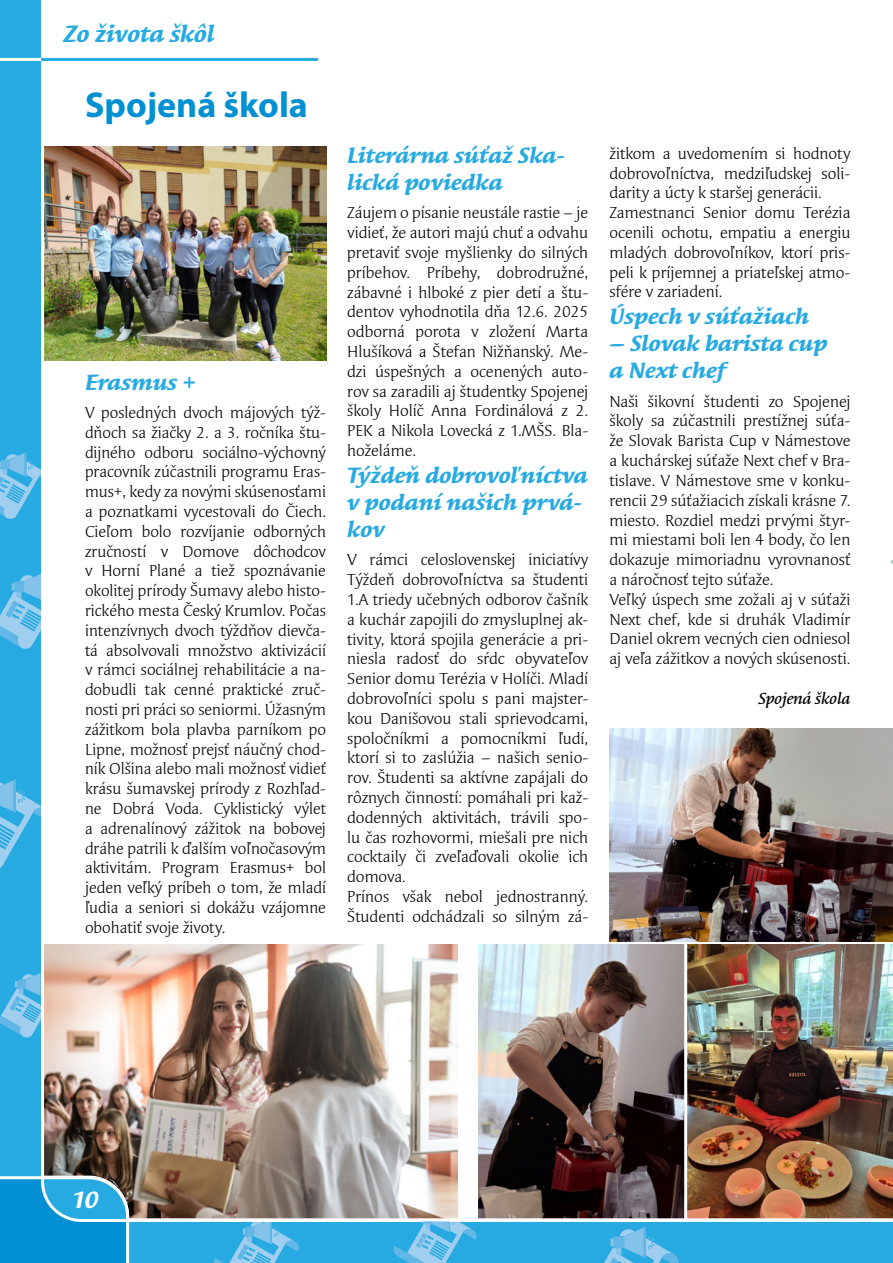
<style>
.page{position:relative;width:893px;height:1263px;background:#27aae1}
.page>*{position:absolute;margin:0;border:0;box-sizing:border-box;transform-origin:0 0}
.t1{font:700 36px "Myriad Pro";color:#0090d3}
.t2{font:italic 700 24px "Syndor Itc TOT";color:#27aae1}
.t3{font:italic 700 24px "Syndor Itc TOT";color:#fff}
.t4{font:italic 700 22.5px/27px "Syndor Itc TOT";color:#27aae1}
.t5{font:16.5px/19.8px "Syndor Itc TOT";color:#000}
.t6{font:italic 500 16.5px "Syndor Itc TOT";color:#000}
</style>
<div class="page">
<svg style="left:214px;top:1222px;width:85px;height:41px;background:#4eb5e5"></svg>
<svg style="left:0;top:972px;width:41px;height:65px;background:#5fb9e7"></svg>
<svg style="left:0;top:779px;width:41px;height:91px;background:#4db5e5"></svg>
<svg style="left:0;top:573px;width:41px;height:76px;background:#65bbe7"></svg>
<svg style="left:393px;top:1222px;width:83px;height:41px;background:#4cb4e5"></svg>
<svg style="left:597px;top:1227px;width:82px;height:36px;background:#51b5e5"></svg>
<svg style="left:0;top:452px;width:41px;height:67px;background:#5eb9e7"></svg>
<img style="left:41px;top:0;width:852px;height:1222px">
<svg style="left:0;top:1175px;width:129px;height:88px;background:#219cd4"></svg>
<img style="left:416px;top:1220px;width:41px;height:28px">
<hr style="left:41px;top:58px;width:277px;height:3px;background:#27aae1">
<hr style="left:0;top:58px;width:41px;height:3px;background:#fff">
<h2 class="t2" style="left:64px;top:18px;width:152px">Zo života škôl</h2>
<h1 class="t1" style="left:85px;top:85px;width:224px">Spojená škola</h1>
<h3 class="t4" style="left:85px;top:368px;width:112px">Erasmus +</h3>
<p class="t5" style="left:85px;top:403px;width:242px;text-align:justify">V posledných dvoch májových týž&shy;dňoch sa žiačky 2. a 3. ročníka štu&shy;dijného odboru sociálno-výchovný pracovník zúčastnili programu Eras&shy;mus+, kedy za novými skúsenosťami a poznatkami vycestovali do Čiech.<br>Cieľom bolo rozvíjanie odborných zručností v Domove dôchodcov v Horní Plané a tiež spoznávanie okolitej prírody Šumavy alebo histo&shy;rického mesta Český Krumlov. Počas intenzívnych dvoch týždňov dievča&shy;tá absolvovali množstvo aktivizácií v rámci sociálnej rehabilitácie a na&shy;dobudli tak cenné praktické zruč&shy;nosti pri práci so seniormi. Úžasným zážitkom bola plavba parníkom po Lipne, možnosť prejsť náučný chod&shy;ník Olšina alebo mali možnosť vidieť krásu šumavskej prírody z Rozhľad&shy;ne Dobrá Voda. Cyklistický výlet a adrenalínový zážitok na bobovej dráhe patrili k ďalším voľnočasovým aktivitám. Program Erasmus+ bol jeden veľký príbeh o tom, že mladí ľudia a seniori si dokážu vzájomne obohatiť svoje životy.</p>
<h3 class="t4" style="left:347px;top:142px;width:219px">Literárna súťaž Ska&shy;lická poviedka</h3>
<p class="t5" style="left:347px;top:203px;width:242px;text-align:justify">Záujem o písanie neustále rastie – je vidieť, že autori majú chuť a odvahu pretaviť svoje myšlienky do silných príbehov. Príbehy, dobrodružné, zábavné i hlboké z pier detí a štu&shy;dentov vyhodnotila dňa 12.6. 2025 odborná porota v zložení Marta Hlušíková a Štefan Nižňanský. Me&shy;dzi úspešných a ocenených auto&shy;rov sa zaradili aj študentky Spojenej školy Holíč Anna Fordinálová z 2.<br>PEK a Nikola Lovecká z 1.MŠS. Bla&shy;hoželáme.</p>
<h3 class="t4" style="left:347px;top:462px;width:242px">Týždeň dobrovoľníctva v podaní našich prvá&shy;kov</h3>
<p class="t5" style="left:347px;top:550px;width:242px">V rámci celoslovenskej iniciatívy Týždeň dobrovoľníctva sa študenti 1.A triedy učebných odborov čašník a kuchár zapojili do zmysluplnej ak&shy;tivity, ktorá spojila generácie a pri&shy;niesla radosť do sŕdc obyvateľov Senior domu Terézia v Holíči. Mladí dobrovoľníci spolu s pani majster&shy;kou Danišovou stali sprievodcami, spoločníkmi a pomocníkmi ľudí, ktorí si to zaslúžia – našich senio&shy;rov. Študenti sa aktívne zapájali do rôznych činností: pomáhali pri kaž&shy;dodenných aktivitách, trávili spo&shy;lu čas rozhovormi, miešali pre nich cocktaily či zveľaďovali okolie ich domova.<br>Prínos však nebol jednostranný.<br>Študenti odchádzali so silným zá-</p>
<p class="t5" style="left:609px;top:144px;width:242px">žitkom a uvedomením si hodnoty dobrovoľníctva, medziľudskej soli&shy;darity a úcty k staršej generácii.<br>Zamestnanci Senior domu Terézia ocenili ochotu, empatiu a energiu mladých dobrovoľníkov, ktorí pris&shy;peli k príjemnej a priateľskej atmo&shy;sfére v zariadení.</p>
<h3 class="t4" style="left:609px;top:303px;width:201px">Úspech v súťažiach</h3>
<h3 class="t4" style="left:609px;top:330px;width:219px">– Slovak barista cup a Next chef</h3>
<p class="t5" style="left:609px;top:391px;width:242px">Naši šikovní študenti zo Spojenej školy sa zúčastnili prestížnej súťa&shy;že Slovak Barista Cup v Námestove a kuchárskej súťaže Next chef v Bra&shy;tislave. V Námestove sme v konku&shy;rencii 29 súťažiacich získali krásne 7. miesto. Rozdiel medzi prvými štyr&shy;mi miestami boli len 4 body, čo len dokazuje mimoriadnu vyrovnanosť a náročnosť tejto súťaže.<br>Veľký úspech sme zožali aj v súťaži Next chef, kde si druhák Vladimír Daniel okrem vecných cien odniesol aj veľa zážitkov a nových skúsenosti.</p>
<p class="t6" style="left:758px;top:688px;width:93px">Spojená škola</p>
<h2 class="t3" style="left:72px;top:1184px;width:28px">10</h2>
</div>
